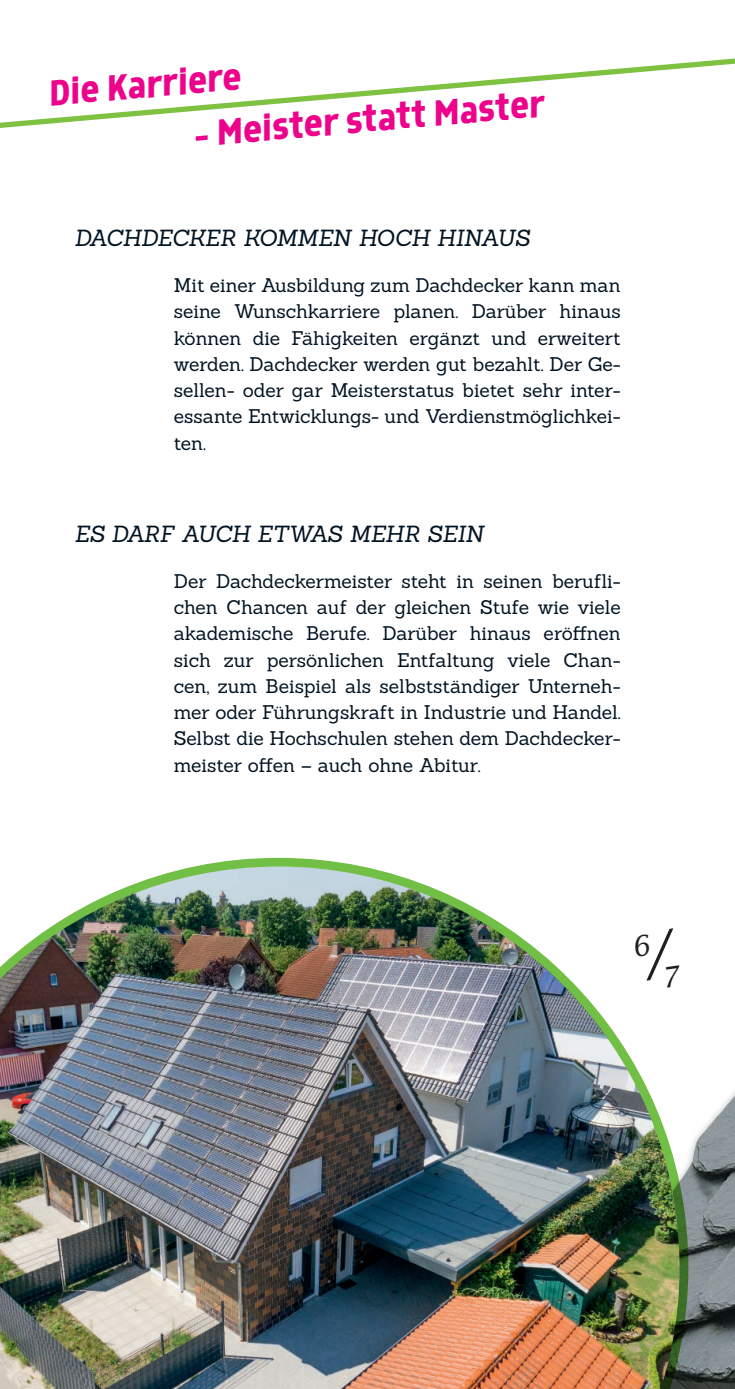
<style>
.page{position:relative;width:735px;height:1389px;background:#fff}
.page>*{position:absolute;margin:0;border:0;box-sizing:border-box;transform-origin:0 0}
.t1{font:500 42px "Morl Sans";color:#ed028c;scale:.96 1}
.t2{font:italic 22.75px "Sanchez";letter-spacing:-.02em;color:#001322}
.t3{font:19.25px/26.2px "Sanchez";letter-spacing:-.01em;color:#001322;text-align:justify}
</style>
<div class="page">
<img style="left:688px;top:1092px;width:46px;height:297px">
<img style="left:0;top:858px;width:688px;height:531px">
<svg style="left:0;top:58px;width:734px;height:70px"></svg>
<svg style="left:635px;top:928px;width:44px;height:60px"></svg>
<h1 class="t1" style="left:46px;top:70px;width:202px;rotate:-5deg">Die Karriere</h1>
<h1 class="t1" style="left:190px;top:111px;width:369px;rotate:-5deg">– Meister statt Master</h1>
<p class="t2" style="left:74px;top:223px;width:457px">DACHDECKER KOMMEN HOCH HINAUS</p>
<p class="t3" style="left:174px;top:272px;width:448px">Mit einer Ausbildung zum Dachdecker kann man seine Wunschkarriere planen. Darüber hinaus können die Fähigkeiten ergänzt und erweitert werden. Dachdecker werden gut bezahlt. Der Ge&shy;sellen- oder gar Meisterstatus bietet sehr inter&shy;essante Entwicklungs- und Verdienstmöglichkei&shy;ten.</p>
<p class="t2" style="left:74px;top:519px;width:410px">ES DARF AUCH ETWAS MEHR SEIN</p>
<p class="t3" style="left:174px;top:568px;width:448px">Der Dachdeckermeister steht in seinen berufli&shy;chen Chancen auf der gleichen Stufe wie viele akademische Berufe. Darüber hinaus eröffnen sich zur persönlichen Entfaltung viele Chan&shy;cen, zum Beispiel als selbstständiger Unterneh&shy;mer oder Führungskraft in Industrie und Handel.<br>Selbst die Hochschulen stehen dem Dachdecker&shy;meister offen – auch ohne Abitur.</p>
</div>
